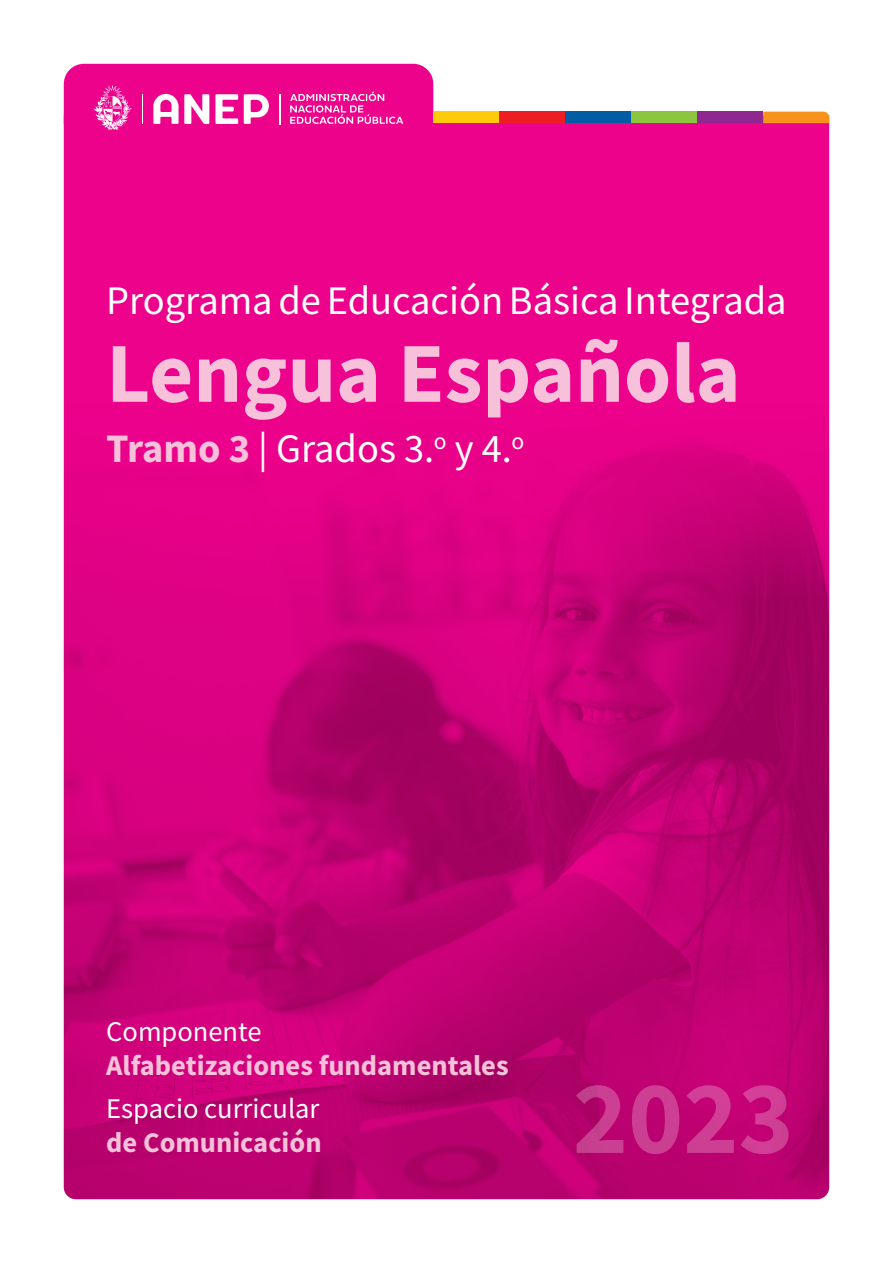
<style>
.page{position:relative;width:893px;height:1263px;background:#fff}
.page>*{position:absolute;margin:0;border:0;box-sizing:border-box;transform-origin:0 0}
.t1{font:700 85.2px "Source Sans Pro";color:#f7c1d9}
.t2{font:40.5px "Source Sans Pro";color:#fff}
.t3{font:700 28.5px "Source Sans Pro";color:#f7c1d9}
.t4{font:28.5px "Source Sans Pro";color:#fff}
.s1{font-weight:700;color:#f7c1d9}
</style>
<div class="page">
<div style="left:64px;top:123px;width:765px;height:281px;background:#ed028c"></div>
<img style="left:64px;top:404px;width:765px;height:795px">
<svg style="left:64px;top:64px;width:369px;height:66px;background:#ef289d"></svg>
<div style="left:499px;top:112px;width:66px;height:11px;background:#ee1d23"></div>
<div style="left:433px;top:112px;width:66px;height:11px;background:#feca0a"></div>
<div style="left:565px;top:112px;width:66px;height:11px;background:#015ca3"></div>
<div style="left:631px;top:112px;width:66px;height:11px;background:#8bc63e"></div>
<div style="left:697px;top:112px;width:66px;height:11px;background:#90268f"></div>
<svg style="left:763px;top:112px;width:66px;height:11px"></svg>
<svg style="left:576px;top:1085px;width:212px;height:69px;background:#c41f81"></svg>
<p class="t2" style="left:106px;top:275px;width:682px">Programa de Educación Básica Integrada</p>
<p class="t1" style="left:106px;top:316px;width:636px">Lengua Española</p>
<p class="t2" style="left:106px;top:423px;width:419px"><span class="s1">Tramo 3</span> | Grados 3.<sup>o</sup> y 4.<sup>o</sup></p>
<p class="t4" style="left:106px;top:1013px;width:157px">Componente</p>
<p class="t3" style="left:106px;top:1046px;width:404px">Alfabetizaciones fundamentales</p>
<p class="t4" style="left:106px;top:1090px;width:215px">Espacio curricular</p>
<p class="t3" style="left:106px;top:1123px;width:217px">de Comunicación</p>
</div>
